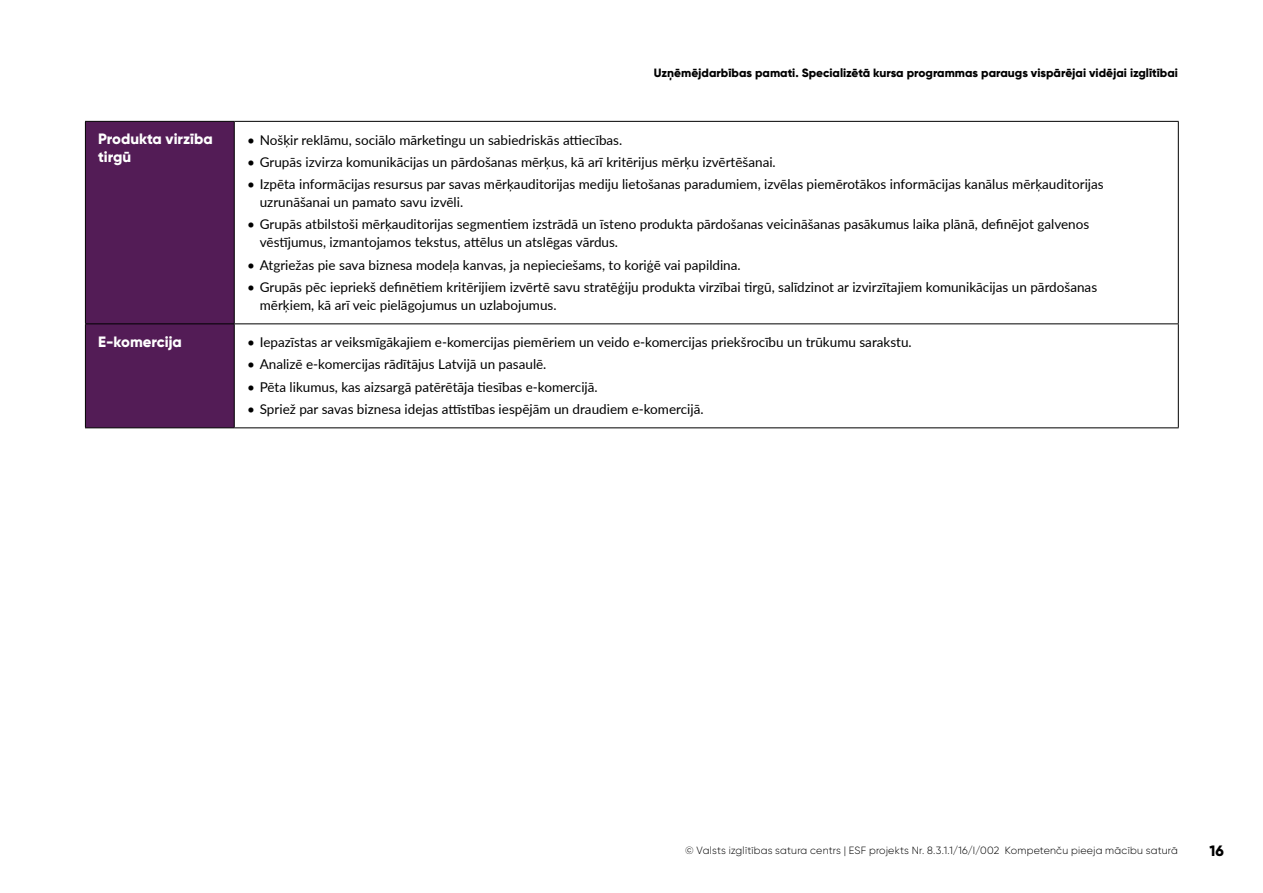
<style>
.page{position:relative;width:1263px;height:893px;background:#fff}
.page>*{position:absolute;margin:0;border:0;box-sizing:border-box;transform-origin:0 0}
.t1{font:800 15px/18px "Gilroy";color:#fff}
.t2{font:800 15px "Gilroy";color:#000}
.t3{font:13.5px/18px "Lato";color:#000}
.t4{font:800 12px "Gilroy";color:#000}
.t5{font:300 10.5px "Gilroy";letter-spacing:.02em;color:#000}
</style>
<div class="page">
<div style="left:86px;top:122px;width:148px;height:305px;background:#531c56"></div>
<hr style="left:85px;top:121px;width:149px;height:1px;background:#000">
<hr style="left:85px;top:323px;width:149px;height:1px;background:#000">
<hr style="left:234px;top:323px;width:945px;height:1px;background:#000">
<hr style="left:1178px;top:122px;width:1px;height:201px;background:#000">
<hr style="left:1178px;top:324px;width:1px;height:103px;background:#000">
<hr style="left:234px;top:427px;width:945px;height:1px;background:#000">
<hr style="left:85px;top:122px;width:1px;height:201px;background:#000">
<hr style="left:234px;top:122px;width:1px;height:201px;background:#000">
<hr style="left:85px;top:324px;width:1px;height:103px;background:#000">
<hr style="left:234px;top:324px;width:1px;height:103px;background:#000">
<hr style="left:85px;top:427px;width:149px;height:1px;background:#000">
<hr style="left:234px;top:121px;width:945px;height:1px;background:#000">
<p class="t4" style="left:654px;top:65px;width:526px">Uzņēmējdarbības pamati. Specializētā kursa programmas paraugs vispārējai vidējai izglītībai</p>
<p class="t1" style="left:98px;top:130px;width:116px">Produkta virzība tirgū</p>
<p class="t3" style="left:247px;top:130px;width:377px">• Nošķir reklāmu, sociālo mārketingu un sabiedriskās attiecības.</p>
<p class="t3" style="left:247px;top:152px;width:530px">• Grupās izvirza komunikācijas un pārdošanas mērķus, kā arī kritērijus mērķu izvērtēšanai.</p>
<p class="t3" style="left:260px;top:175px;width:845px;text-indent:-13px">• Izpēta informācijas resursus par savas mērķauditorijas mediju lietošanas paradumiem, izvēlas piemērotākos informācijas kanālus mērķauditorijas uzrunāšanai un pamato savu izvēli.</p>
<p class="t3" style="left:260px;top:215px;width:831px;text-indent:-13px">• Grupās atbilstoši mērķauditorijas segmentiem izstrādā un īsteno produkta pārdošanas veicināšanas pasākumus laika plānā, definējot galvenos vēstījumus, izmantojamos tekstus, attēlus un atslēgas vārdus.</p>
<p class="t3" style="left:247px;top:255px;width:495px">• Atgriežas pie sava biznesa modeļa kanvas, ja nepieciešams, to koriģē vai papildina.</p>
<p class="t3" style="left:260px;top:277px;width:839px;text-indent:-13px">• Grupās pēc iepriekš definētiem kritērijiem izvērtē savu stratēģiju produkta virzībai tirgū, salīdzinot ar izvirzītajiem komunikācijas un pārdošanas mērķiem, kā arī veic pielāgojumus un uzlabojumus.</p>
<p class="t1" style="left:98px;top:333px;width:85px">E-komercija</p>
<p class="t3" style="left:247px;top:333px;width:666px">• Iepazīstas ar veiksmīgākajiem e-komercijas piemēriem un veido e-komercijas priekšrocību un trūkumu sarakstu.</p>
<p class="t3" style="left:247px;top:355px;width:301px">• Analizē e-komercijas rādītājus Latvijā un pasaulē.</p>
<p class="t3" style="left:247px;top:377px;width:352px">• Pēta likumus, kas aizsargā patērētāja tiesības e-komercijā.</p>
<p class="t3" style="left:247px;top:399px;width:458px">• Spriež par savas biznesa idejas attīstības iespējām un draudiem e-komercijā.</p>
<p class="t5" style="left:685px;top:844px;width:494px">© Valsts izglītības satura centrs | ESF projekts Nr. 8.3.1.1/16/I/002 Kompetenču pieeja mācību saturā</p>
<p class="t2" style="left:1209px;top:841px;width:16px">16</p>
</div>
